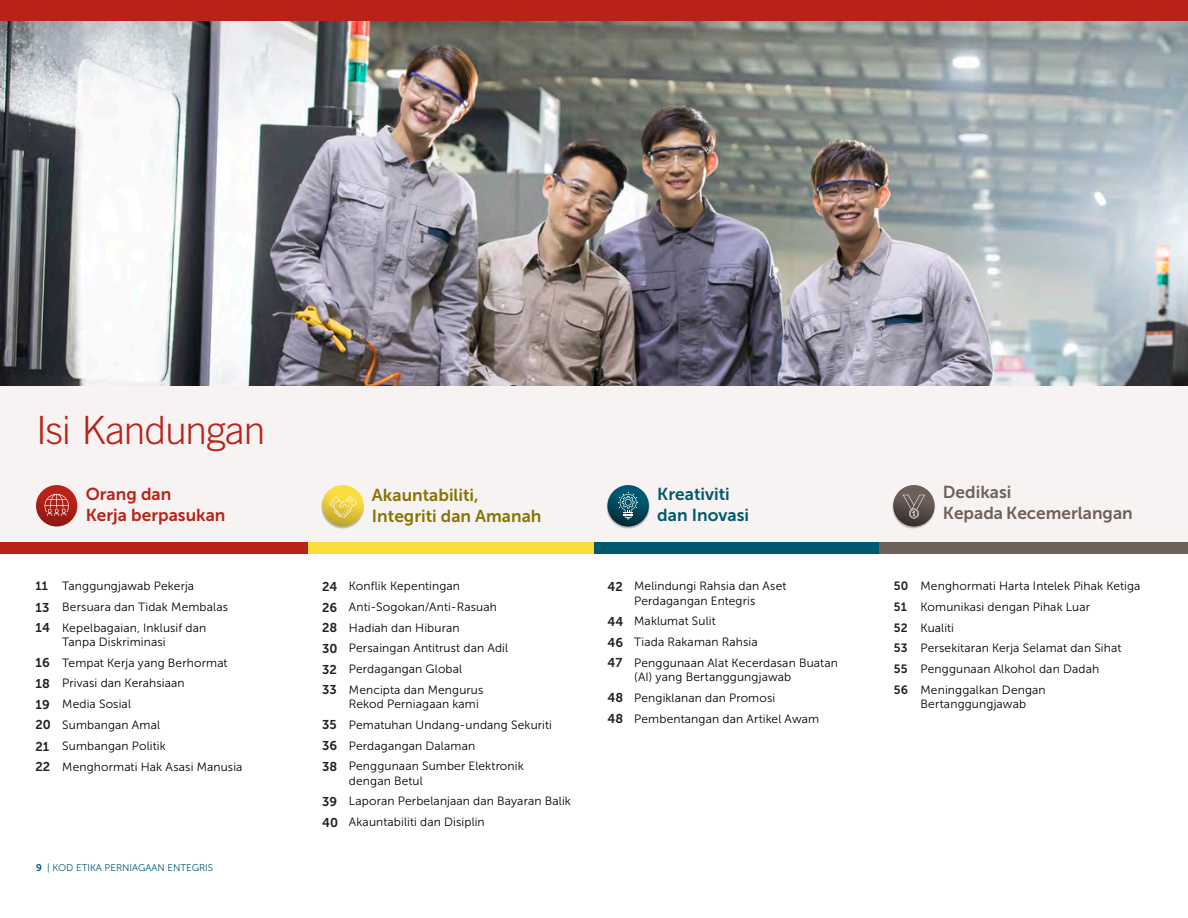
<style>
.page{position:relative;width:1188px;height:918px;background:#fff}
.page>*{position:absolute;margin:0;border:0;box-sizing:border-box;transform-origin:0 0}
.t1{font:300 39px "Trade Gothic LT Std";letter-spacing:-.025em;color:#b92219}
.t2{font:17.25px/21px "Museo Sans 700";color:#887306}
.t3{font:17.25px/21px "Museo Sans 700";color:#6e6159}
.t4{font:17.25px/21px "Museo Sans 700";color:#b92219}
.t5{font:17.25px/21px "Museo Sans 700";color:#005970}
.t6{font:12px/20.7px "Museo Sans 300";letter-spacing:.01em;color:#000}
.t7{font:9.75px "Museo Sans 300";color:#005870}
.s1{font-family:"Museo Sans 700";color:#231f20}
.s2{font-family:"Museo Sans 700";font-size:12.75px;color:#231f20}
.s3{font-family:"Museo Sans 700"}
</style>
<div class="page">
<div style="left:0;top:386px;width:1188px;height:156px;background:#f8f3f3"></div>
<img style="left:0;top:20px;width:1188px;height:366px">
<div style="left:0;top:0;width:1188px;height:20px;background:#b92219"></div>
<svg style="left:36px;top:485px;width:41px;height:41px"></svg>
<svg style="left:45px;top:494px;width:24px;height:22px"></svg>
<div style="left:321px;top:485px;width:43px;height:43px;background:#231f20;opacity:.3"></div>
<svg style="left:322px;top:485px;width:42px;height:41px"></svg>
<svg style="left:329px;top:496px;width:28px;height:22px"></svg>
<div style="left:606px;top:485px;width:43px;height:43px;background:#231f20;opacity:.3"></div>
<div style="left:608px;top:485px;width:41px;height:41px;background:linear-gradient(to bottom,#01637c,#00303d);border-radius:50%"></div>
<svg style="left:618px;top:492px;width:21px;height:27px"></svg>
<div style="left:892px;top:485px;width:43px;height:43px;background:#231f20;opacity:.3"></div>
<svg style="left:893px;top:485px;width:42px;height:41px"></svg>
<svg style="left:903px;top:495px;width:22px;height:24px"></svg>
<div style="left:0;top:542px;width:308px;height:12px;background:#b92219"></div>
<div style="left:308px;top:542px;width:286px;height:12px;background:#fcdd3f"></div>
<div style="left:594px;top:542px;width:286px;height:12px;background:#005970"></div>
<div style="left:880px;top:542px;width:308px;height:12px;background:#6e6159"></div>
<h1 class="t1" style="left:36px;top:407px;width:231px">Isi Kandungan</h1>
<h2 class="t4" style="left:86px;top:483px;width:141px">Orang dan<br>Kerja berpasukan</h2>
<h2 class="t2" style="left:372px;top:484px;width:171px">Akauntabiliti,<br>Integriti dan Amanah</h2>
<h2 class="t5" style="left:657px;top:483px;width:93px">Kreativiti dan Inovasi</h2>
<h2 class="t3" style="left:943px;top:482px;width:191px">Dedikasi<br>Kepada Kecemerlangan</h2>
<p class="t6" style="left:36px;top:576px;width:194px"><span class="s1">11</span> Tanggungjawab Pekerja<br><span class="s2">13</span> Bersuara dan Tidak Membalas<br><span class="s2">14</span> Kepelbagaian, Inklusif dan</p>
<p class="t6" style="left:36px;top:632px;width:208px;text-indent:27px">Tanpa Diskriminasi<br><span class="s2">16</span> Tempat Kerja yang Berhormat<br><span class="s2">18</span> Privasi dan Kerahsiaan<br><span class="s2">19</span> Media Sosial<br><span class="s2">20</span> Sumbangan Amal<br><span class="s2">21</span> Sumbangan Politik<br><span class="s2">22</span> Menghormati Hak Asasi Manusia</p>
<p class="t7" style="left:36px;top:863px;width:179px"><span class="s3">9</span> | KOD ETIKA PERNIAGAAN ENTEGRIS</p>
<p class="t6" style="left:322px;top:576px;width:187px"><span class="s2">24</span> Konflik Kepentingan<br><span class="s2">26</span> Anti-Sogokan/Anti-Rasuah<br><span class="s2">28</span> Hadiah dan Hiburan<br><span class="s2">30</span> Persaingan Antitrust dan Adil<br><span class="s2">32</span> Perdagangan Global<br><span class="s2">33</span> Mencipta dan Mengurus</p>
<p class="t6" style="left:322px;top:694px;width:231px;text-indent:27px">Rekod Perniagaan kami<br><span class="s2">35</span> Pematuhan Undang-undang Sekuriti<br><span class="s2">36</span> Perdagangan Dalaman<br><span class="s2">38</span> Penggunaan Sumber Elektronik</p>
<p class="t6" style="left:322px;top:770px;width:250px;text-indent:27px">dengan Betul<br><span class="s2">39</span> Laporan Perbelanjaan dan Bayaran Balik<br><span class="s2">40</span> Akauntabiliti dan Disiplin</p>
<p class="t6" style="left:608px;top:579px;width:180px;line-height:14.4px;text-align:center"><span class="s2">42</span> Melindungi Rahsia dan Aset<br>Perdagangan Entegris</p>
<p class="t6" style="left:608px;top:611px;width:232px"><span class="s2">44</span> Maklumat Sulit<br><span class="s2">46</span> Tiada Rakaman Rahsia<br><span class="s2">47</span> Penggunaan Alat Kecerdasan Buatan</p>
<p class="t6" style="left:608px;top:667px;width:213px;text-indent:27px">(AI) yang Bertanggungjawab<br><span class="s2">48</span> Pengiklanan dan Promosi<br><span class="s2">48</span> Pembentangan dan Artikel Awam</p>
<p class="t6" style="left:894px;top:576px;width:248px"><span class="s1">50</span> Menghormati Harta Intelek Pihak Ketiga<br><span class="s1">51</span> Komunikasi dengan Pihak Luar<br><span class="s1">52</span> Kualiti<br><span class="s1">53</span> Persekitaran Kerja Selamat dan Sihat<br><span class="s1">55</span> Penggunaan Alkohol dan Dadah<br><span class="s1">56</span> Meninggalkan Dengan</p>
<p class="t6" style="left:921px;top:694px;width:107px">Bertanggungjawab</p>
</div>
